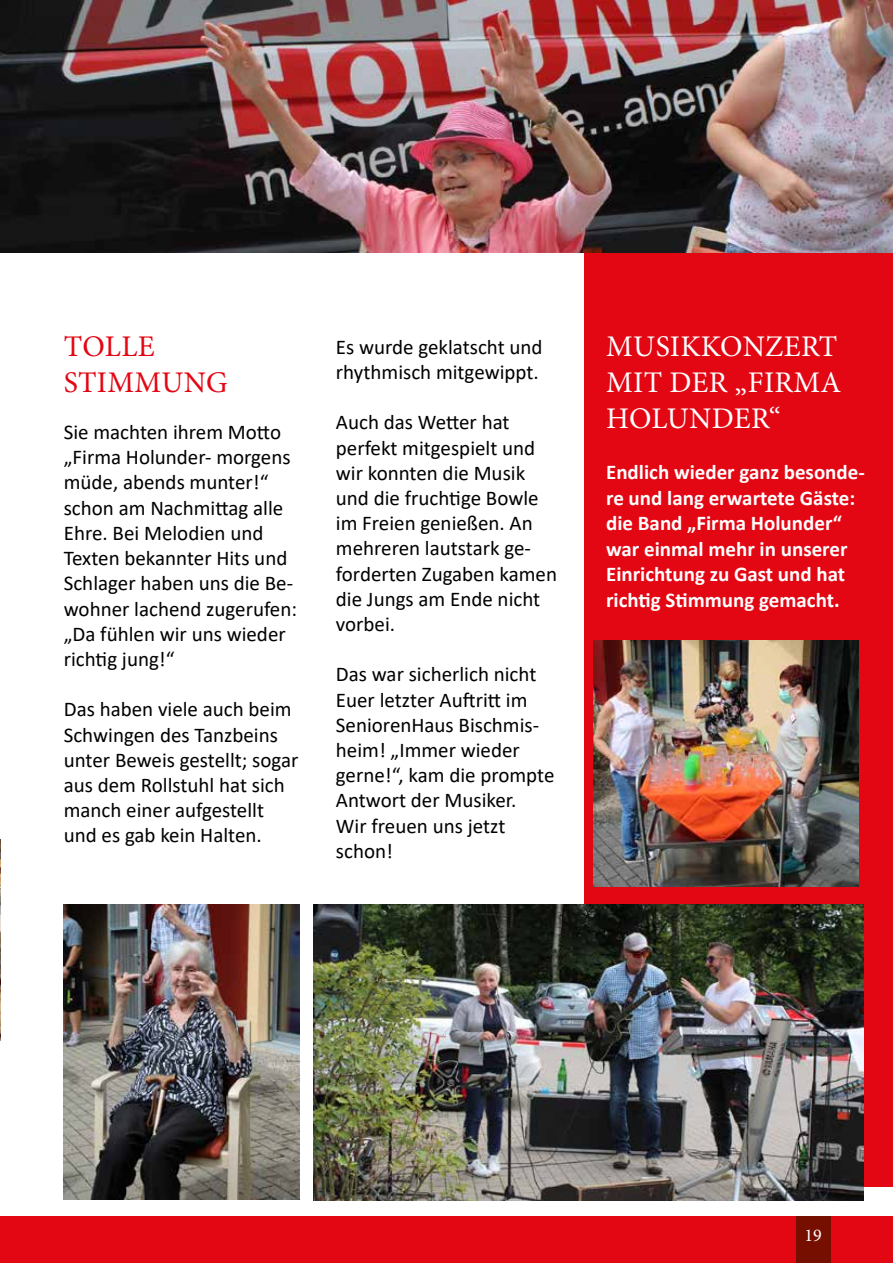
<style>
.page{position:relative;width:893px;height:1263px;background:#fff}
.page>*{position:absolute;margin:0;border:0;box-sizing:border-box;transform-origin:0 0}
.t1{font:30px/36px "Minion Pro";letter-spacing:.01em;color:#fff}
.t2{font:30px/36px "Minion Pro";letter-spacing:.01em;color:#e30613}
.t3{font:21px/25.2px "Calibri";color:#000}
.t4{font:700 21px/25.5px "Calibri";color:#fff}
.t5{font:18px "Minion Pro";color:#fff}
.s1{color:#e30613}
</style>
<div class="page">
<div style="left:0;top:1216px;width:893px;height:47px;background:#e30613"></div>
<hr style="left:0;top:0;width:1px;height:1263px;background:#f8f3e3">
<div style="left:796px;top:1216px;width:34px;height:47px;background:#760f00"></div>
<hr style="left:0;top:1216px;width:1px;height:47px;background:#760f00">
<div style="left:584px;top:252px;width:309px;height:935px;background:#e30613"></div>
<img style="left:0;top:840px;width:1px;height:200px">
<img style="left:0;top:0;width:893px;height:252px">
<img style="left:594px;top:641px;width:265px;height:246px">
<img style="left:64px;top:904px;width:235px;height:295px">
<img style="left:314px;top:904px;width:549px;height:297px">
<h1 class="t2" style="left:64px;top:329px;width:165px">TOLLE<br>STIMMUNG</h1>
<p class="t3" style="left:64px;top:419px;width:235px">Sie machten ihrem Motto „Firma Holunder- morgens müde, abends munter!“ schon am Nachmittag alle<br>Ehre. Bei Melodien und<br>Texten bekannter Hits und<br>Schlager haben uns die Be&shy;wohner lachend zugerufen: „Da fühlen wir uns wieder richtig jung!“</p>
<p class="t3" style="left:64px;top:696px;width:236px">Das haben viele auch beim<br>Schwingen des Tanzbeins unter Beweis gestellt; sogar aus dem Rollstuhl hat sich manch einer aufgestellt und es gab kein Halten.</p>
<p class="t3" style="left:336px;top:334px;width:208px">Es wurde geklatscht und rhythmisch mitgewippt.</p>
<p class="t3" style="left:336px;top:409px;width:223px">Auch das Wetter hat perfekt mitgespielt und wir konnten die Musik und die fruchtige Bowle im Freien genießen. An mehreren lautstark ge&shy;forderten Zugaben kamen die Jungs am Ende nicht vorbei.</p>
<p class="t3" style="left:336px;top:661px;width:220px">Das war sicherlich nicht<br>Euer letzter Auftritt im<br>SeniorenHaus Bischmis&shy;heim! „Immer wieder gerne!“, kam die prompte<br>Antwort der Musiker.<br>Wir freuen uns jetzt schon!</p>
<h1 class="t1" style="left:598px;top:329px;width:245px"><span class="s1">N</span>MUSIKKONZERT<br>MIT DER „FIRMA<br>HOLUNDER“</h1>
<p class="t4" style="left:606px;top:459px;width:260px">Endlich wieder ganz besonde&shy;re und lang erwartete Gäste: die Band „Firma Holunder“ war einmal mehr in unserer<br>Einrichtung zu Gast und hat richtig Stimmung gemacht.</p>
<p class="t5" style="left:805px;top:1223px;width:19px">19</p>
</div>
